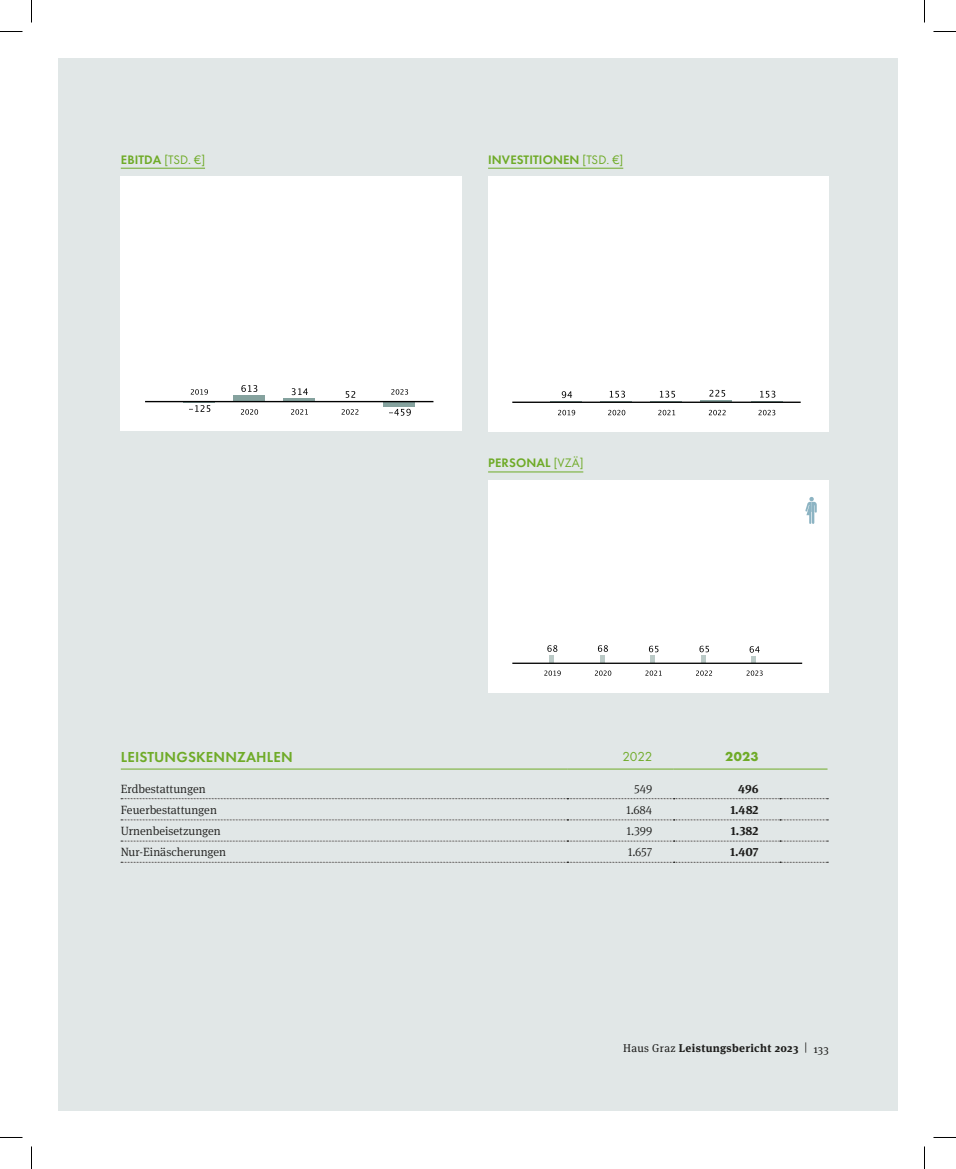
<style>
.page{position:relative;width:956px;height:1169px;background:#fff}
.page>*{position:absolute;margin:0;border:0;box-sizing:border-box;transform-origin:0 0}
.t1{font:600 15px "Futura PT";letter-spacing:.01em;color:#6fab28}
.t2{font:13.5px "Futura PT";color:#6fab28}
.t3{font:700 13.5px "Futura PT";color:#6fab28}
.t4{font:600 12.75px "Futura PT";letter-spacing:.01em;color:#6fab28}
.t5{font:12.75px "Futura PT";color:#6fab28}
.t6{font:300 12px "Meta Serif Pro";color:#1d1d1b}
.t7{font:700 12px "Meta Serif Pro";letter-spacing:-.005em;color:#1d1d1b}
.t8{font:700 11.25px "Meta Serif Pro";letter-spacing:.03em;color:#1d1d1b}
.s1{font-weight:600}
.s2{font-weight:400}
</style>
<div class="page">
<div style="left:58px;top:58px;width:839px;height:1052px;background:#e1e7e7"></div>
<div style="left:488px;top:480px;width:341px;height:212px;background:#fff"></div>
<hr style="left:488px;top:471px;width:95px;height:1px;background:#6fab28">
<svg style="left:805px;top:497px;width:12px;height:27px"></svg>
<svg style="left:544px;top:670px;width:17px;height:6px"></svg>
<svg style="left:595px;top:670px;width:16px;height:6px"></svg>
<svg style="left:645px;top:670px;width:17px;height:6px"></svg>
<svg style="left:696px;top:670px;width:16px;height:6px"></svg>
<svg style="left:746px;top:670px;width:17px;height:6px"></svg>
<svg style="left:512px;top:645px;width:290px;height:19px"></svg>
<hr style="left:121px;top:168px;width:84px;height:1px;background:#6fab28">
<div style="left:121px;top:176px;width:341px;height:255px;background:#fff"></div>
<svg style="left:145px;top:385px;width:288px;height:30px"></svg>
<hr style="left:488px;top:168px;width:135px;height:1px;background:#6fab28">
<div style="left:488px;top:176px;width:341px;height:255px;background:#fff"></div>
<svg style="left:558px;top:410px;width:17px;height:5px"></svg>
<svg style="left:608px;top:410px;width:17px;height:5px"></svg>
<svg style="left:658px;top:410px;width:17px;height:5px"></svg>
<svg style="left:709px;top:410px;width:17px;height:5px"></svg>
<svg style="left:758px;top:410px;width:17px;height:5px"></svg>
<svg style="left:512px;top:390px;width:289px;height:13px"></svg>
<svg style="left:121px;top:798px;width:707px;height:1px"></svg>
<svg style="left:121px;top:819px;width:707px;height:1px"></svg>
<svg style="left:121px;top:840px;width:707px;height:1px"></svg>
<svg style="left:121px;top:862px;width:707px;height:1px"></svg>
<hr style="left:121px;top:768px;width:446px;height:1px;background:#6fab28">
<hr style="left:567px;top:768px;width:107px;height:1px;background:#6fab28">
<hr style="left:674px;top:768px;width:106px;height:1px;background:#6fab28">
<hr style="left:780px;top:768px;width:47px;height:1px;background:#6fab28">
<svg style="left:0;top:31px;width:22px;height:1px"></svg>
<svg style="left:933px;top:31px;width:23px;height:1px"></svg>
<svg style="left:0;top:1137px;width:22px;height:1px"></svg>
<svg style="left:933px;top:1137px;width:23px;height:1px"></svg>
<svg style="left:31px;top:0;width:1px;height:23px"></svg>
<svg style="left:31px;top:1146px;width:1px;height:23px"></svg>
<svg style="left:924px;top:0;width:1px;height:23px"></svg>
<svg style="left:924px;top:1146px;width:1px;height:23px"></svg>
<p class="t5" style="left:121px;top:152px;width:86px"><span class="s1">EBITDA</span> [TSD. €]</p>
<p class="t4" style="left:488px;top:151px;width:137px">INVESTITIONEN <span class="s2">[TSD. €]</span></p>
<p class="t4" style="left:488px;top:455px;width:97px">PERSONAL <span class="s2">[VZÄ]</span></p>
<p class="t1" style="left:121px;top:747px;width:173px">LEISTUNGSKENNZAHLEN</p>
<p class="t2" style="left:622px;top:749px;width:31px">2022</p>
<p class="t3" style="left:725px;top:748px;width:35px">2023</p>
<p class="t6" style="left:121px;top:780px;width:86px">Erdbestattungen</p>
<p class="t6" style="left:634px;top:780px;width:20px">549</p>
<p class="t7" style="left:738px;top:779px;width:22px">496</p>
<p class="t6" style="left:121px;top:801px;width:98px">Feuerbestattungen</p>
<p class="t6" style="left:626px;top:801px;width:28px">1.684</p>
<p class="t7" style="left:730px;top:800px;width:30px">1.482</p>
<p class="t6" style="left:121px;top:822px;width:102px">Urnenbeisetzungen</p>
<p class="t6" style="left:626px;top:822px;width:27px">1.399</p>
<p class="t7" style="left:731px;top:821px;width:29px">1.382</p>
<p class="t6" style="left:121px;top:843px;width:107px">Nur-Einäscherungen</p>
<p class="t6" style="left:628px;top:843px;width:26px">1.657</p>
<p class="t7" style="left:730px;top:842px;width:30px">1.407</p>
<p class="t8" style="left:623px;top:1039px;width:207px"><span class="s2">Haus Graz</span> Leistungsbericht 2023 <span class="s2">| 133</span></p>
</div>
